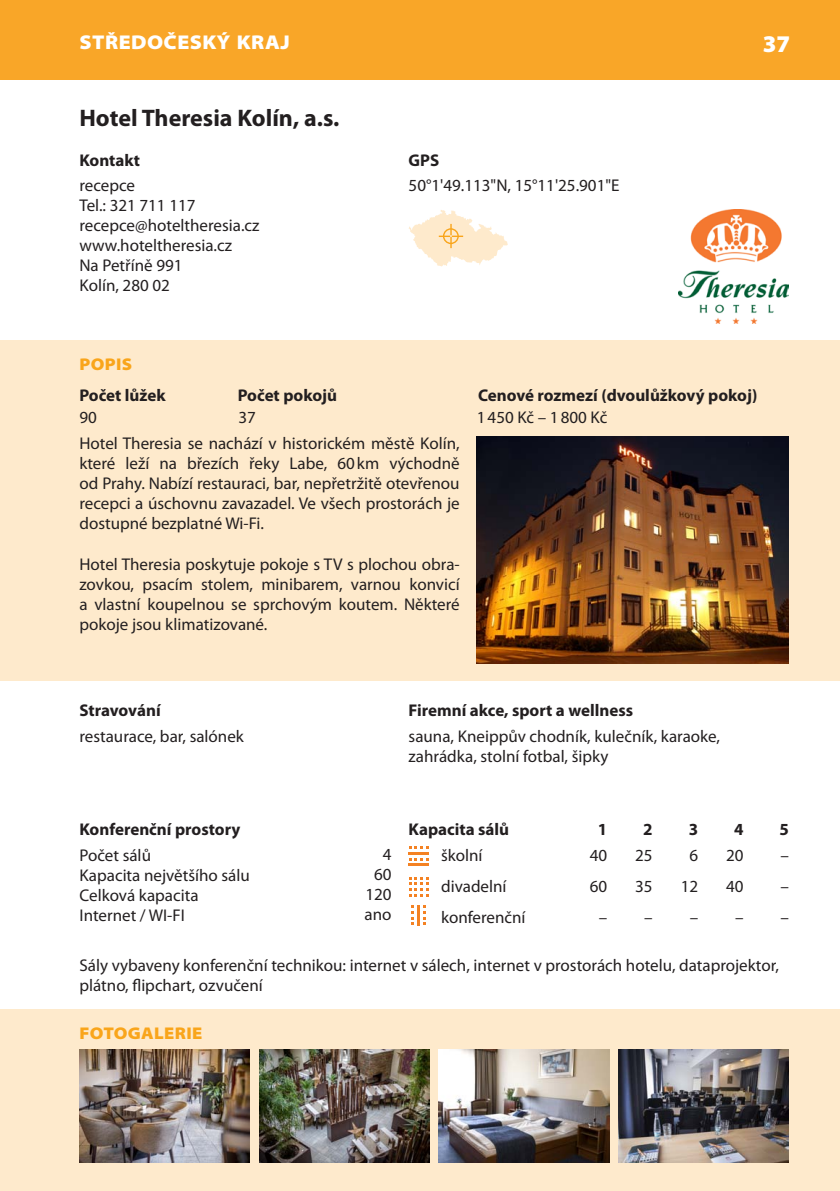
<style>
.page{position:relative;width:840px;height:1191px;background:#fff}
.page>*{position:absolute;margin:0;border:0;box-sizing:border-box;transform-origin:0 0}
.Název_hotelu_šablona{font:700 24px "Myriad Pro";color:#231f20}
.t1{font:900 24px "Myriad Pro";color:#fff}
.BílýTextZáhlavíRight{font:900 semi-expanded 20px "Myriad Pro";letter-spacing:.02em;color:#fff}
.BěžnýTextBlok_šablon{font:17px/20px "Myriad Pro";color:#231f20}
.BěžnýText_šablonaHot{font:17px/20px "Myriad Pro";color:#231f20}
.t2{font:700 17px "Myriad Pro";color:#231f20}
.KapacityOdsazene_šab{font:17px "Myriad Pro";color:#231f20}
.t3{font:900 semi-expanded 17px "Myriad Pro";letter-spacing:.02em;color:#f9a51b}
.BěžnýTextRight_šablo{font:17px "Myriad Pro";color:#231f20}
</style>
<div class="page">
<div style="left:0;top:0;width:839px;height:79px;background:#f9a628"></div>
<div style="left:0;top:340px;width:839px;height:340px;background:#feeacc"></div>
<svg style="left:409px;top:877px;width:20px;height:20px"></svg>
<svg style="left:409px;top:846px;width:20px;height:3px"></svg>
<svg style="left:409px;top:858px;width:20px;height:2px"></svg>
<hr style="left:408px;top:852px;width:21px;height:3px;background:#f48223">
<hr style="left:408px;top:863px;width:21px;height:3px;background:#f48223">
<hr style="left:416px;top:905px;width:3px;height:20px;background:#f48223">
<svg style="left:411px;top:905px;width:3px;height:20px"></svg>
<svg style="left:423px;top:905px;width:2px;height:20px"></svg>
<div style="left:0;top:1009px;width:839px;height:182px;background:#feeacc"></div>
<img style="left:476px;top:437px;width:312px;height:226px">
<img style="left:678px;top:210px;width:110px;height:113px">
<img style="left:79px;top:1049px;width:170px;height:113px">
<img style="left:618px;top:1049px;width:170px;height:113px">
<img style="left:259px;top:1049px;width:170px;height:113px">
<img style="left:438px;top:1049px;width:171px;height:113px">
<svg style="left:409px;top:210px;width:98px;height:56px"></svg>
<div style="left:442px;top:228px;width:16px;height:16px;border:1px solid #f9a51b;border-radius:50%"></div>
<p class="BílýTextZáhlavíRight" style="left:80px;top:31px;width:211px">STŘEDOČESKÝ KRAJ</p>
<p class="Název_hotelu_šablona" style="left:79px;top:102px;width:261px">Hotel Theresia Kolín, a.s.</p>
<p class="t2" style="left:79px;top:149px;width:62px">Kontakt</p>
<p class="t2" style="left:408px;top:149px;width:32px">GPS</p>
<p class="BěžnýText_šablonaHot" style="left:79px;top:175px;width:57px">recepce</p>
<p class="BěžnýText_šablonaHot" style="left:79px;top:195px;width:117px">Tel.: 321 711 117</p>
<p class="BěžnýText_šablonaHot" style="left:79px;top:215px;width:181px">recepce@hoteltheresia.cz</p>
<p class="BěžnýText_šablonaHot" style="left:79px;top:235px;width:154px">www.hoteltheresia.cz</p>
<p class="BěžnýText_šablonaHot" style="left:79px;top:255px;width:105px">Na Petříně 991</p>
<p class="BěžnýText_šablonaHot" style="left:79px;top:275px;width:92px">Kolín, 280 02</p>
<p class="BěžnýText_šablonaHot" style="left:408px;top:175px;width:212px">50°1'49.113"N, 15°11'25.901"E</p>
<h1 class="t1" style="left:762px;top:30px;width:29px">37</h1>
<p class="t3" style="left:80px;top:354px;width:54px">POPIS</p>
<p class="t2" style="left:79px;top:384px;width:88px">Počet lůžek</p>
<p class="t2" style="left:238px;top:384px;width:101px">Počet pokojů</p>
<p class="t2" style="left:477px;top:384px;width:281px">Cenové rozmezí (dvoulůžkový pokoj)</p>
<p class="BěžnýText_šablonaHot" style="left:79px;top:407px;width:19px">90</p>
<p class="BěžnýText_šablonaHot" style="left:238px;top:407px;width:19px">37</p>
<p class="BěžnýText_šablonaHot" style="left:476px;top:407px;width:132px">1450 Kč – 1800 Kč</p>
<p class="BěžnýTextBlok_šablon" style="left:79px;top:433px;width:381px;text-align:justify">Hotel Theresia se nachází v historickém městě Kolín, které leží na březích řeky Labe, 60km východně od Prahy. Nabízí restauraci, bar, nepřetržitě otevřenou recepci a úschovnu zavazadel. Ve všech prostorách je dostupné bezplatné Wi-Fi.</p>
<p class="BěžnýTextBlok_šablon" style="left:79px;top:553px;width:381px;text-align:justify">Hotel Theresia poskytuje pokoje s TV s plochou obra&shy;zovkou, psacím stolem, minibarem, varnou konvicí a vlastní koupelnou se sprchovým koutem. Některé pokoje jsou klimatizované.</p>
<p class="t2" style="left:79px;top:699px;width:83px">Stravování</p>
<p class="t2" style="left:408px;top:699px;width:226px">Firemní akce, sport a wellness</p>
<p class="BěžnýText_šablonaHot" style="left:79px;top:725px;width:166px">restaurace, bar, salónek</p>
<p class="BěžnýText_šablonaHot" style="left:408px;top:725px;width:313px">sauna, Kneippův chodník, kulečník, karaoke, zahrádka, stolní fotbal, šipky</p>
<p class="t2" style="left:79px;top:818px;width:162px">Konferenční prostory</p>
<p class="BěžnýTextBlok_šablon" style="left:79px;top:845px;width:172px">Počet sálů<br>Kapacita největšího sálu<br>Celková kapacita<br>Internet / WI-FI</p>
<p class="BěžnýTextRight_šablo" style="left:382px;top:843px;width:10px">4</p>
<p class="BěžnýTextRight_šablo" style="left:374px;top:863px;width:19px">60</p>
<p class="BěžnýTextRight_šablo" style="left:365px;top:883px;width:28px">120</p>
<p class="BěžnýTextRight_šablo" style="left:364px;top:903px;width:28px">ano</p>
<p class="t2" style="left:408px;top:818px;width:102px">Kapacita sálů</p>
<p class="BěžnýTextBlok_šablon" style="left:441px;top:839px;width:86px;line-height:31.4px">školní divadelní konferenční</p>
<p class="t2" style="left:597px;top:818px;width:11px">1</p>
<p class="t2" style="left:643px;top:818px;width:11px">2</p>
<p class="t2" style="left:688px;top:818px;width:11px">3</p>
<p class="t2" style="left:733px;top:818px;width:11px">4</p>
<p class="t2" style="left:779px;top:818px;width:11px">5</p>
<p class="KapacityOdsazene_šab" style="left:589px;top:844px;width:19px">40</p>
<p class="KapacityOdsazene_šab" style="left:589px;top:876px;width:19px">60</p>
<p class="KapacityOdsazene_šab" style="left:598px;top:907px;width:10px">–</p>
<p class="KapacityOdsazene_šab" style="left:635px;top:844px;width:19px">25</p>
<p class="KapacityOdsazene_šab" style="left:635px;top:876px;width:19px">35</p>
<p class="KapacityOdsazene_šab" style="left:643px;top:907px;width:10px">–</p>
<p class="KapacityOdsazene_šab" style="left:689px;top:844px;width:10px">6</p>
<p class="KapacityOdsazene_šab" style="left:680px;top:876px;width:19px">12</p>
<p class="KapacityOdsazene_šab" style="left:689px;top:907px;width:10px">–</p>
<p class="KapacityOdsazene_šab" style="left:725px;top:844px;width:19px">20</p>
<p class="KapacityOdsazene_šab" style="left:725px;top:876px;width:19px">40</p>
<p class="KapacityOdsazene_šab" style="left:734px;top:907px;width:10px">–</p>
<p class="KapacityOdsazene_šab" style="left:780px;top:844px;width:10px">–</p>
<p class="KapacityOdsazene_šab" style="left:780px;top:876px;width:10px">–</p>
<p class="KapacityOdsazene_šab" style="left:780px;top:907px;width:10px">–</p>
<p class="BěžnýText_šablonaHot" style="left:79px;top:955px;width:700px">Sály vybaveny konferenční technikou: internet v sálech, internet v prostorách hotelu, dataprojektor, plátno, flipchart, ozvučení</p>
<p class="t3" style="left:80px;top:1023px;width:124px">FOTOGALERIE</p>
</div>
